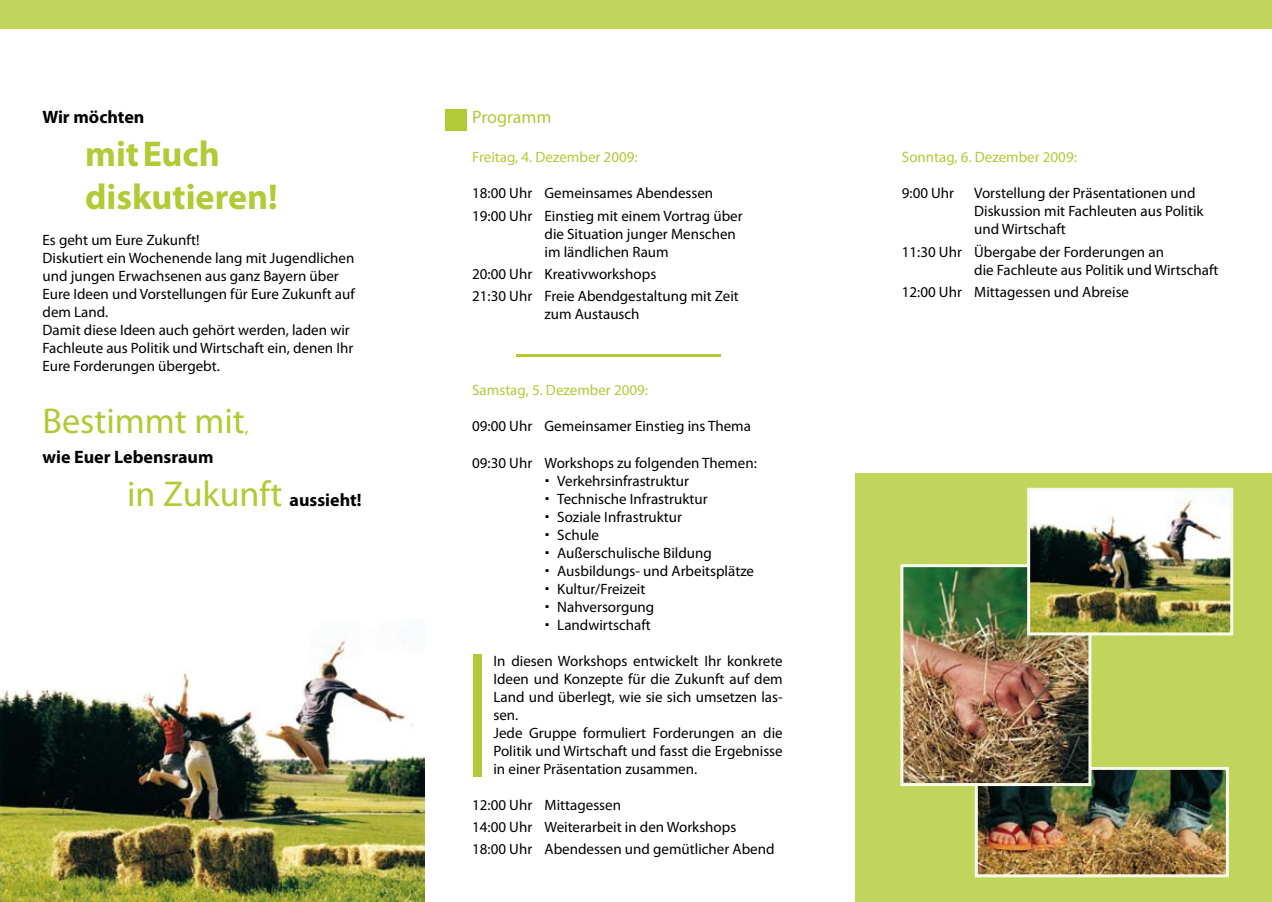
<style>
.page{position:relative;width:1272px;height:902px;background:#fff}
.page>*{position:absolute;margin:0;border:0;box-sizing:border-box;transform-origin:0 0}
.t1{font:36px "Myriad Pro";color:#b1ca35}
.t2{font:700 36px/43.2px "Myriad Pro";color:#b1ca35}
.t3{font:700 18px "Myriad Pro";color:#000}
.t4{font:18px "Myriad Pro";letter-spacing:-.005em;color:#b1ca35}
.t5{font:15px/18px "Myriad Pro";color:#000}
.t6{font:15px "Myriad Pro";color:#b1ca35}
.s1{font-size:18px}
.s2{font-weight:700;font-size:18px;color:#000}
</style>
<div class="page">
<div style="left:0;top:0;width:1271px;height:28px;background:#c1d55d"></div>
<div style="left:446px;top:109px;width:21px;height:21px;background:#b1ca35"></div>
<hr style="left:516px;top:354px;width:204px;height:2px;background:#b1ca35">
<img style="left:0;top:637px;width:424px;height:264px">
<div style="left:855px;top:473px;width:416px;height:428px;background:#c1d55d"></div>
<img style="left:978px;top:770px;width:246px;height:103px">
<div style="left:974px;top:766px;width:254px;height:111px;border:3px solid #f7faeb"></div>
<div style="left:473px;top:654px;width:9px;height:122px;background:#b1ca35"></div>
<img style="left:904px;top:568px;width:183px;height:214px">
<div style="left:900px;top:564px;width:191px;height:222px;border:3px solid #f7faeb"></div>
<img style="left:1031px;top:491px;width:198px;height:140px">
<div style="left:1027px;top:487px;width:206px;height:148px;border:3px solid #f7faeb"></div>
<p class="t3" style="left:43px;top:105px;width:103px">Wir möchten</p>
<h1 class="t2" style="left:85px;top:131px;width:194px">mitEuch diskutieren!</h1>
<p class="t5" style="left:43px;top:231px;width:314px">Es geht um Eure Zukunft!<br>Diskutiert ein Wochenende lang mit Jugendlichen und jungen Erwachsenen aus ganz Bayern über Eure Ideen und Vorstellungen für Eure Zukunft auf dem Land.<br>Damit diese Ideen auch gehört werden, laden wir Fachleute aus Politik und Wirtschaft ein, denen Ihr Eure Forderungen übergebt.</p>
<h1 class="t1" style="left:43px;top:398px;width:207px">Bestimmt mit<span class="s1">,</span></h1>
<p class="t3" style="left:43px;top:445px;width:172px">wie Euer Lebensraum</p>
<h1 class="t1" style="left:127px;top:471px;width:236px">in Zukunft <span class="s2">aussieht!</span></h1>
<p class="t4" style="left:472px;top:106px;width:81px">Programm</p>
<p class="t6" style="left:472px;top:148px;width:167px">Freitag, 4. Dezember 2009:</p>
<p class="t5" style="left:472px;top:182px;width:272px;line-height:22.2px">18:00 Uhr Gemeinsames Abendessen<br>19:00 Uhr Einstieg mit einem Vortrag über</p>
<p class="t5" style="left:544px;top:224px;width:193px">die Situation junger Menschen im ländlichen Raum</p>
<p class="t5" style="left:472px;top:262px;width:268px;line-height:22.2px">20:00 Uhr Kreativworkshops<br>21:30 Uhr Freie Abendgestaltung mit Zeit</p>
<p class="t5" style="left:544px;top:305px;width:97px">zum Austausch</p>
<p class="t6" style="left:472px;top:381px;width:177px">Samstag, 5. Dezember 2009:</p>
<p class="t5" style="left:472px;top:417px;width:280px">09:00 Uhr Gemeinsamer Einstieg ins Thema</p>
<p class="t5" style="left:557px;top:453px;width:201px;text-indent:-85px">09:30 Uhr Workshops zu folgenden Themen:<br>Verkehrsinfrastruktur<br>Technische Infrastruktur<br>Soziale Infrastruktur<br>Schule<br>Außerschulische Bildung<br>Ausbildungs- und Arbeitsplätze<br>Kultur/Freizeit<br>Nahversorgung<br>Landwirtschaft</p>
<p class="t5" style="left:493px;top:651px;width:291px">In diesen Workshops entwickelt Ihr konkrete Ideen und Konzepte für die Zukunft auf dem Land und überlegt, wie sie sich umsetzen las&shy;sen.<br>Jede Gruppe formuliert Forderungen an die Politik und Wirtschaft und fasst die Ergebnisse in einer Präsentation zusammen.</p>
<p class="t5" style="left:472px;top:793px;width:304px;line-height:22.2px">12:00 Uhr Mittagessen<br>14:00 Uhr Weiterarbeit in den Workshops<br>18:00 Uhr Abendessen und gemütlicher Abend</p>
<p class="t6" style="left:901px;top:148px;width:176px">Sonntag, 6. Dezember 2009:</p>
<p class="t5" style="left:901px;top:184px;width:54px">9:00 Uhr</p>
<p class="t5" style="left:974px;top:184px;width:231px">Vorstellung der Präsentationen und<br>Diskussion mit Fachleuten aus Politik und Wirtschaft</p>
<p class="t5" style="left:974px;top:242px;width:246px;text-indent:-72px">11:30 Uhr Übergabe der Forderungen an<br>die Fachleute aus Politik und Wirtschaft</p>
<p class="t5" style="left:901px;top:282px;width:229px">12:00 Uhr Mittagessen und Abreise</p>
</div>
